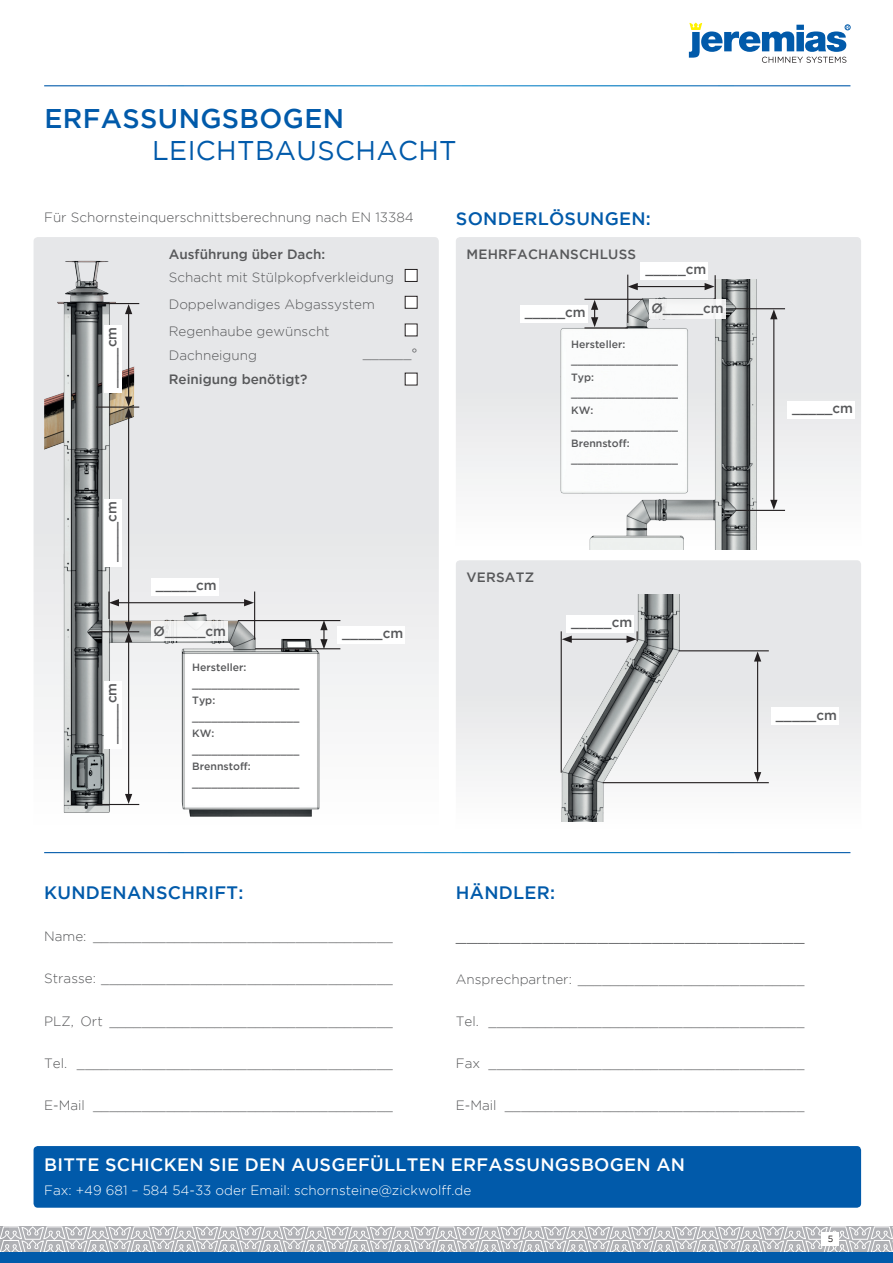
<style>
.page{position:relative;width:893px;height:1263px;background:#fff}
.page>*{position:absolute;margin:0;border:0;box-sizing:border-box;transform-origin:0 0}
.t1{font:27px "Gotham";letter-spacing:.015em;color:#015aaa}
.t2{font:500 27px "Gotham";letter-spacing:.015em;color:#015aaa}
.t3{font:500 18px "Gotham";letter-spacing:.015em;color:#fff}
.t4{font:500 18px "Gotham";letter-spacing:.015em;color:#015aaa}
.t5{font:300 18px "Gotham";color:#57585a}
.t6{font:300 13.5px/27px "Gotham";color:#57585a}
.t7{font:500 13.5px "Gotham";color:#57585a}
.t8{font:300 13.5px "Gotham";color:#fff}
.t9{font:500 10.5px/16.5px "Gotham";color:#57585a}
.t10{font:9px "Gotham";color:#231f20}
</style>
<div class="page">
<svg style="left:0;top:1226px;width:893px;height:26px;background:#c6c6c9"></svg>
<div style="left:822px;top:1233px;width:17px;height:13px;background:#fff"></div>
<div style="left:0;top:1252px;width:893px;height:11px;background:#015aaa"></div>
<svg style="left:689px;top:23px;width:161px;height:40px"></svg>
<svg style="left:34px;top:237px;width:405px;height:472px;background:#e8e9ea"></svg>
<svg style="left:456px;top:237px;width:405px;height:274px"></svg>
<svg style="left:456px;top:560px;width:405px;height:262px"></svg>
<img style="left:560px;top:280px;width:197px;height:270px">
<img style="left:456px;top:594px;width:247px;height:227px">
<hr style="left:603px;top:782px;width:166px;height:1px;background:#231f20">
<hr style="left:679px;top:650px;width:90px;height:1px;background:#231f20">
<hr style="left:757px;top:659px;width:1px;height:115px;background:#231f20">
<svg style="left:754px;top:772px;width:7px;height:10px"></svg>
<svg style="left:754px;top:651px;width:7px;height:10px"></svg>
<hr style="left:561px;top:631px;width:1px;height:142px;background:#231f20">
<hr style="left:569px;top:639px;width:60px;height:1px;background:#231f20">
<svg style="left:627px;top:631px;width:11px;height:12px"></svg>
<svg style="left:562px;top:636px;width:10px;height:7px"></svg>
<hr style="left:627px;top:275px;width:1px;height:48px;background:#231f20">
<hr style="left:715px;top:275px;width:1px;height:32px;background:#231f20">
<hr style="left:635px;top:286px;width:72px;height:1px;background:#231f20">
<svg style="left:705px;top:283px;width:10px;height:7px"></svg>
<svg style="left:628px;top:283px;width:10px;height:7px"></svg>
<hr style="left:736px;top:510px;width:49px;height:1px;background:#231f20">
<hr style="left:735px;top:308px;width:50px;height:1px;background:#231f20">
<hr style="left:773px;top:317px;width:1px;height:185px;background:#231f20">
<svg style="left:770px;top:500px;width:7px;height:10px"></svg>
<svg style="left:770px;top:309px;width:7px;height:10px"></svg>
<hr style="left:584px;top:327px;width:44px;height:1px;background:#231f20">
<hr style="left:584px;top:299px;width:59px;height:1px;background:#231f20">
<svg style="left:591px;top:300px;width:7px;height:27px"></svg>
<img style="left:44px;top:261px;width:279px;height:556px">
<hr style="left:96px;top:804px;width:43px;height:1px;background:#231f20">
<hr style="left:89px;top:631px;width:50px;height:1px;background:#231f20">
<hr style="left:128px;top:640px;width:1px;height:156px;background:#231f20">
<svg style="left:125px;top:794px;width:7px;height:10px"></svg>
<hr style="left:96px;top:406px;width:43px;height:2px;background:#231f20">
<hr style="left:128px;top:415px;width:1px;height:209px;background:#231f20">
<svg style="left:125px;top:622px;width:7px;height:20px"></svg>
<hr style="left:96px;top:303px;width:43px;height:1px;background:#231f20">
<hr style="left:128px;top:312px;width:1px;height:87px;background:#231f20">
<svg style="left:125px;top:397px;width:7px;height:21px"></svg>
<svg style="left:125px;top:304px;width:7px;height:10px"></svg>
<hr style="left:254px;top:591px;width:1px;height:49px;background:#231f20">
<hr style="left:108px;top:591px;width:2px;height:28px;background:#231f20">
<hr style="left:117px;top:602px;width:129px;height:1px;background:#231f20">
<svg style="left:244px;top:599px;width:10px;height:7px"></svg>
<svg style="left:109px;top:599px;width:10px;height:7px"></svg>
<hr style="left:255px;top:648px;width:85px;height:1px;background:#231f20">
<hr style="left:238px;top:620px;width:102px;height:1px;background:#231f20">
<svg style="left:320px;top:621px;width:8px;height:28px"></svg>
<div style="left:34px;top:1146px;width:827px;height:62px;background:#015aaa;border-radius:4px"></div>
<div style="left:104px;top:325px;width:18px;height:68px;background:#fff"></div>
<div style="left:104px;top:499px;width:18px;height:68px;background:#fff"></div>
<div style="left:104px;top:681px;width:18px;height:68px;background:#fff"></div>
<div style="left:151px;top:622px;width:77px;height:19px;background:#f5f5f5"></div>
<div style="left:151px;top:578px;width:68px;height:18px;background:#fff"></div>
<div style="left:338px;top:626px;width:67px;height:17px;background:#fff"></div>
<div style="left:566px;top:615px;width:68px;height:17px;background:#fff"></div>
<div style="left:771px;top:708px;width:68px;height:17px;background:#fff"></div>
<div style="left:787px;top:401px;width:68px;height:17px;background:#fff"></div>
<div style="left:649px;top:299px;width:77px;height:19px;background:#f6f7f7"></div>
<div style="left:520px;top:305px;width:68px;height:17px;background:#fff"></div>
<div style="left:641px;top:262px;width:67px;height:18px;background:#fff"></div>
<div style="left:405px;top:269px;width:12px;height:12px;background:#fff"></div>
<div style="left:405px;top:269px;width:13px;height:13px;border:1px solid #231f20"></div>
<div style="left:405px;top:296px;width:12px;height:12px;background:#fff"></div>
<div style="left:405px;top:296px;width:13px;height:13px;border:1px solid #231f20"></div>
<div style="left:405px;top:324px;width:12px;height:12px;background:#fff"></div>
<div style="left:405px;top:373px;width:12px;height:12px;background:#fff"></div>
<h1 class="t2" style="left:44px;top:101px;width:301px">ERFASSUNGSBOGEN</h1>
<h1 class="t1" style="left:152px;top:133px;width:306px">LEICHTBAUSCHACHT</h1>
<p class="t6" style="left:44px;top:203px;width:371px">Für Schornsteinquerschnittsberechnung nach EN 13384</p>
<h2 class="t4" style="left:456px;top:207px;width:196px">SONDERLÖSUNGEN:</h2>
<p class="t7" style="left:103px;top:388px;width:63px;rotate:-90deg">_____cm</p>
<p class="t7" style="left:169px;top:245px;width:158px">Ausführung über Dach:</p>
<p class="t6" style="left:169px;top:263px;width:227px">Schacht mit Stülpkopfverkleidung<br>Doppelwandiges Abgassystem<br>Regenhaube gewünscht</p>
<p class="t6" style="left:169px;top:341px;width:90px">Dachneigung</p>
<p class="t6" style="left:363px;top:339px;width:56px">______°</p>
<p class="t7" style="left:169px;top:370px;width:140px">Reinigung benötigt?</p>
<p class="t7" style="left:103px;top:562px;width:63px;rotate:-90deg">_____cm</p>
<p class="t7" style="left:103px;top:744px;width:63px;rotate:-90deg">_____cm</p>
<p class="t7" style="left:156px;top:577px;width:63px">_____cm</p>
<p class="t7" style="left:154px;top:622px;width:74px">Ø_____cm</p>
<p class="t9" style="left:192px;top:659px;width:109px">Hersteller: _________________<br>Typ: _________________<br>KW: _________________<br>Brennstoff: _________________</p>
<p class="t7" style="left:342px;top:624px;width:63px">_____cm</p>
<h2 class="t4" style="left:44px;top:881px;width:201px">KUNDENANSCHRIFT:</h2>
<p class="t6" style="left:44px;top:923px;width:350px">Name: _____________________________________</p>
<p class="t6" style="left:44px;top:965px;width:350px">Strasse: ____________________________________</p>
<p class="t6" style="left:44px;top:1007px;width:350px">PLZ, Ort ___________________________________</p>
<p class="t6" style="left:44px;top:1049px;width:350px">Tel. _______________________________________</p>
<p class="t6" style="left:44px;top:1091px;width:350px">E-Mail _____________________________________</p>
<p class="t7" style="left:467px;top:245px;width:171px">MEHRFACHANSCHLUSS</p>
<p class="t7" style="left:645px;top:261px;width:63px">_____cm</p>
<p class="t7" style="left:525px;top:303px;width:63px">_____cm</p>
<p class="t7" style="left:651px;top:300px;width:74px">Ø_____cm</p>
<p class="t9" style="left:571px;top:335px;width:109px">Hersteller: _________________<br>Typ: _________________<br>KW: _________________<br>Brennstoff: _________________</p>
<p class="t7" style="left:467px;top:568px;width:69px">VERSATZ</p>
<p class="t7" style="left:571px;top:613px;width:63px">_____cm</p>
<p class="t7" style="left:792px;top:399px;width:63px">_____cm</p>
<p class="t7" style="left:776px;top:706px;width:63px">_____cm</p>
<h2 class="t4" style="left:456px;top:881px;width:101px">HÄNDLER:</h2>
<h2 class="t5" style="left:456px;top:924px;width:350px">________________________________</h2>
<p class="t6" style="left:456px;top:965px;width:350px">Ansprechpartner: ____________________________</p>
<p class="t6" style="left:456px;top:1007px;width:350px">Tel. _______________________________________</p>
<p class="t6" style="left:456px;top:1049px;width:350px">Fax _______________________________________</p>
<p class="t6" style="left:456px;top:1091px;width:350px">E-Mail _____________________________________</p>
<h2 class="t3" style="left:44px;top:1153px;width:642px">BITTE SCHICKEN SIE DEN AUSGEFÜLLTEN ERFASSUNGSBOGEN AN</h2>
<p class="t8" style="left:44px;top:1182px;width:429px">Fax: +49 681 – 584 54-33 oder Email: schornsteine@zickwolff.de</p>
<p class="t10" style="left:828px;top:1233px;width:7px">5</p>
</div>
